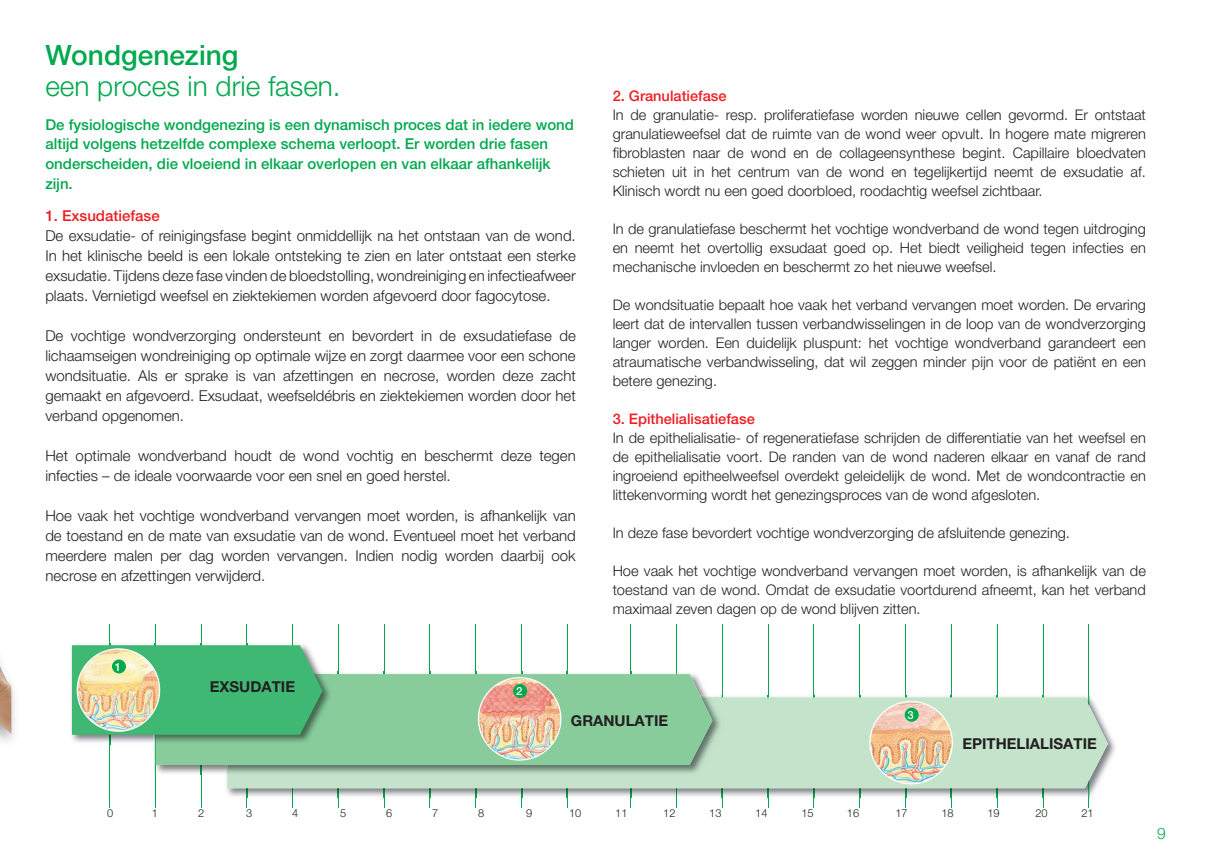
<style>
.page{position:relative;width:1214px;height:862px;background:#fff}
.page>*{position:absolute;margin:0;border:0;box-sizing:border-box;transform-origin:0 0}
.t1{font:300 28px "Helvetica Neue LT Pro";color:#00a94e}
.t2{font:500 28px "Helvetica Neue LT Pro";color:#00a94e}
.t3{font:300 15.6px "Helvetica Neue LT Pro";color:#00a94e}
.t4{font:300 15px/20px "Helvetica Neue LT Pro";color:#231f20;text-align:justify}
.t5{font:500 15px/19.6px "Helvetica Neue LT Pro";color:#00a94e}
.t6{font:700 15px "Helvetica Neue LT Pro";color:#231f20}
.t7{font:500 15px "Helvetica Neue LT Pro";color:#ee1d23}
.t8{font:300 14.6px/19px "Helvetica Neue LT Pro";color:#231f20;text-align:justify}
.t9{font:500 14.6px "Helvetica Neue LT Pro";color:#ee1d23}
.t10{font:500 11.2px "Helvetica Neue LT Pro";color:#fff}
.t11{font:300 11px "Helvetica Neue LT Pro";color:#231f20}
</style>
<div class="page">
<img style="left:0;top:662px;width:15px;height:80px">
<img style="left:0;top:666px;width:11px;height:68px">
<hr style="left:109px;top:606px;width:1px;height:202px;background:#00a94e">
<hr style="left:155px;top:606px;width:1px;height:202px;background:#00a94e">
<hr style="left:200px;top:606px;width:1px;height:202px;background:#00a94e">
<hr style="left:246px;top:606px;width:1px;height:202px;background:#00a94e">
<hr style="left:292px;top:606px;width:1px;height:202px;background:#00a94e">
<hr style="left:338px;top:606px;width:1px;height:201px;background:#00a94e">
<hr style="left:383px;top:606px;width:1px;height:201px;background:#00a94e">
<hr style="left:429px;top:606px;width:1px;height:201px;background:#00a94e">
<hr style="left:475px;top:606px;width:1px;height:201px;background:#00a94e">
<hr style="left:521px;top:606px;width:1px;height:201px;background:#00a94e">
<hr style="left:567px;top:606px;width:1px;height:201px;background:#00a94e">
<hr style="left:630px;top:606px;width:1px;height:201px;background:#00a94e">
<hr style="left:676px;top:606px;width:1px;height:201px;background:#00a94e">
<hr style="left:721px;top:606px;width:1px;height:201px;background:#00a94e">
<hr style="left:767px;top:606px;width:1px;height:201px;background:#00a94e">
<hr style="left:813px;top:606px;width:1px;height:201px;background:#00a94e">
<hr style="left:859px;top:606px;width:1px;height:201px;background:#00a94e">
<hr style="left:905px;top:606px;width:1px;height:201px;background:#00a94e">
<hr style="left:950px;top:606px;width:1px;height:201px;background:#00a94e">
<hr style="left:996px;top:606px;width:1px;height:201px;background:#00a94e">
<hr style="left:1042px;top:606px;width:1px;height:201px;background:#00a94e">
<hr style="left:1088px;top:606px;width:1px;height:201px;background:#00a94e">
<img style="left:226px;top:695px;width:889px;height:103px">
<img style="left:722px;top:788px;width:366px;height:10px">
<img style="left:1088px;top:695px;width:1px;height:103px">
<svg style="left:227px;top:697px;width:880px;height:91px;fill:#c3e3ca"></svg>
<img style="left:154px;top:672px;width:567px;height:102px">
<img style="left:155px;top:744px;width:1px;height:30px">
<img style="left:227px;top:697px;width:494px;height:77px">
<svg style="left:156px;top:674px;width:556px;height:91px;fill:#88cc9c"></svg>
<img style="left:478px;top:679px;width:32px;height:46px">
<div style="left:478px;top:677px;width:83px;height:83px;border:1px solid #fff;border-radius:50%"></div>
<div style="left:513px;top:684px;width:14px;height:14px;background:#00a94e;border-radius:50%"></div>
<img style="left:869px;top:702px;width:32px;height:42px">
<div style="left:869px;top:701px;width:83px;height:83px;border:1px solid #fff;border-radius:50%"></div>
<div style="left:904px;top:708px;width:14px;height:13px;background:#00a94e;border-radius:50%"></div>
<img style="left:71px;top:645px;width:82px;height:99px">
<img style="left:156px;top:674px;width:175px;height:70px">
<svg style="left:72px;top:643px;width:250px;height:92px"></svg>
<img style="left:77px;top:649px;width:83px;height:82px;border-radius:41px">
<div style="left:112px;top:659px;width:14px;height:14px;background:#00a94e;border-radius:50%"></div>
<div style="left:612px;top:91px;width:533px;height:533px;background:#fff"></div>
<div style="left:45px;top:210px;width:530px;height:414px;background:#fff"></div>
<h1 class="t2" style="left:45px;top:39px;width:194px">Wondgenezing</h1>
<h1 class="t1" style="left:45px;top:69px;width:297px">een proces in drie fasen.</h1>
<p class="t5" style="left:45px;top:114px;width:530px">De fysiologische wondgenezing is een dynamisch proces dat in iedere wond altijd volgens hetzelfde complexe schema verloopt. Er worden drie fasen onderscheiden, die vloeiend in elkaar overlopen en van elkaar afhankelijk zijn.</p>
<p class="t7" style="left:45px;top:206px;width:116px">1. Exsudatiefase</p>
<p class="t4" style="left:45px;top:225px;width:532px">De exsudatie- of reinigingsfase begint onmiddellijk na het ontstaan van de wond.<br>In het klinische beeld is een lokale ontsteking te zien en later ontstaat een sterke exsudatie. Tijdens deze fase vinden de bloedstolling, wondreiniging en infectieafweer plaats. Vernietigd weefsel en ziektekiemen worden afgevoerd door fagocytose.</p>
<p class="t4" style="left:45px;top:325px;width:532px">De vochtige wondverzorging ondersteunt en bevordert in de exsudatiefase de lichaamseigen wondreiniging op optimale wijze en zorgt daarmee voor een schone wondsituatie. Als er sprake is van afzettingen en necrose, worden deze zacht gemaakt en afgevoerd. Exsudaat, weefseldébris en ziektekiemen worden door het verband opgenomen.</p>
<p class="t4" style="left:45px;top:445px;width:532px">Het optimale wondverband houdt de wond vochtig en beschermt deze tegen infecties – de ideale voorwaarde voor een snel en goed herstel.</p>
<p class="t4" style="left:45px;top:505px;width:532px">Hoe vaak het vochtige wondverband vervangen moet worden, is afhankelijk van de toestand en de mate van exsudatie van de wond. Eventueel moet het verband meerdere malen per dag worden vervangen. Indien nodig worden daarbij ook necrose en afzettingen verwijderd.</p>
<p class="t10" style="left:115px;top:660px;width:8px">1</p>
<p class="t6" style="left:210px;top:678px;width:87px">EXSUDATIE</p>
<p class="t10" style="left:516px;top:684px;width:8px">2</p>
<p class="t9" style="left:612px;top:87px;width:115px">2. Granulatiefase</p>
<p class="t8" style="left:612px;top:105px;width:534px">In de granulatie- resp. proliferatiefase worden nieuwe cellen gevormd. Er ontstaat granulatieweefsel dat de ruimte van de wond weer opvult. In hogere mate migreren fibroblasten naar de wond en de collageensynthese begint. Capillaire bloedvaten schieten uit in het centrum van de wond en tegelijkertijd neemt de exsudatie af.<br>Klinisch wordt nu een goed doorbloed, roodachtig weefsel zichtbaar.</p>
<p class="t8" style="left:612px;top:219px;width:534px">In de granulatiefase beschermt het vochtige wondverband de wond tegen uitdroging en neemt het overtollig exsudaat goed op. Het biedt veiligheid tegen infecties en mechanische invloeden en beschermt zo het nieuwe weefsel.</p>
<p class="t8" style="left:612px;top:295px;width:534px">De wondsituatie bepaalt hoe vaak het verband vervangen moet worden. De ervaring leert dat de intervallen tussen verbandwisselingen in de loop van de wondverzorging langer worden. Een duidelijk pluspunt: het vochtige wondverband garandeert een atraumatische verbandwisseling, dat wil zeggen minder pijn voor de patiënt en een betere genezing.</p>
<p class="t9" style="left:612px;top:410px;width:144px">3. Epithelialisatiefase</p>
<p class="t8" style="left:612px;top:428px;width:534px">In de epithelialisatie- of regeneratiefase schrijden de differentiatie van het weefsel en de epithelialisatie voort. De randen van de wond naderen elkaar en vanaf de rand ingroeiend epitheelweefsel overdekt geleidelijk de wond. Met de wondcontractie en littekenvorming wordt het genezingsproces van de wond afgesloten.</p>
<p class="t8" style="left:612px;top:523px;width:459px">In deze fase bevordert vochtige wondverzorging de afsluitende genezing.</p>
<p class="t8" style="left:612px;top:561px;width:534px">Hoe vaak het vochtige wondverband vervangen moet worden, is afhankelijk van de toestand van de wond. Omdat de exsudatie voortdurend afneemt, kan het verband maximaal zeven dagen op de wond blijven zitten.</p>
<p class="t6" style="left:571px;top:711px;width:99px">GRANULATIE</p>
<p class="t10" style="left:907px;top:708px;width:8px">3</p>
<p class="t6" style="left:962px;top:734px;width:136px">EPITHELIALISATIE</p>
<p class="t11" style="left:107px;top:806px;width:8px">0</p>
<p class="t11" style="left:152px;top:806px;width:8px">1</p>
<p class="t11" style="left:198px;top:806px;width:8px">2</p>
<p class="t11" style="left:246px;top:806px;width:8px">3</p>
<p class="t11" style="left:292px;top:806px;width:8px">4</p>
<p class="t11" style="left:340px;top:806px;width:8px">5</p>
<p class="t11" style="left:386px;top:806px;width:8px">6</p>
<p class="t11" style="left:432px;top:806px;width:8px">7</p>
<p class="t11" style="left:478px;top:806px;width:8px">8</p>
<p class="t11" style="left:526px;top:806px;width:8px">9</p>
<p class="t11" style="left:569px;top:806px;width:14px">10</p>
<p class="t11" style="left:615px;top:806px;width:14px">11</p>
<p class="t11" style="left:663px;top:806px;width:14px">12</p>
<p class="t11" style="left:709px;top:806px;width:14px">13</p>
<p class="t11" style="left:755px;top:806px;width:14px">14</p>
<p class="t11" style="left:801px;top:806px;width:14px">15</p>
<p class="t11" style="left:846px;top:806px;width:14px">16</p>
<p class="t11" style="left:895px;top:806px;width:14px">17</p>
<p class="t11" style="left:941px;top:806px;width:14px">18</p>
<p class="t11" style="left:987px;top:806px;width:14px">19</p>
<p class="t11" style="left:1035px;top:806px;width:14px">20</p>
<p class="t11" style="left:1081px;top:806px;width:14px">21</p>
<p class="t3" style="left:1156px;top:824px;width:10px">9</p>
</div>
